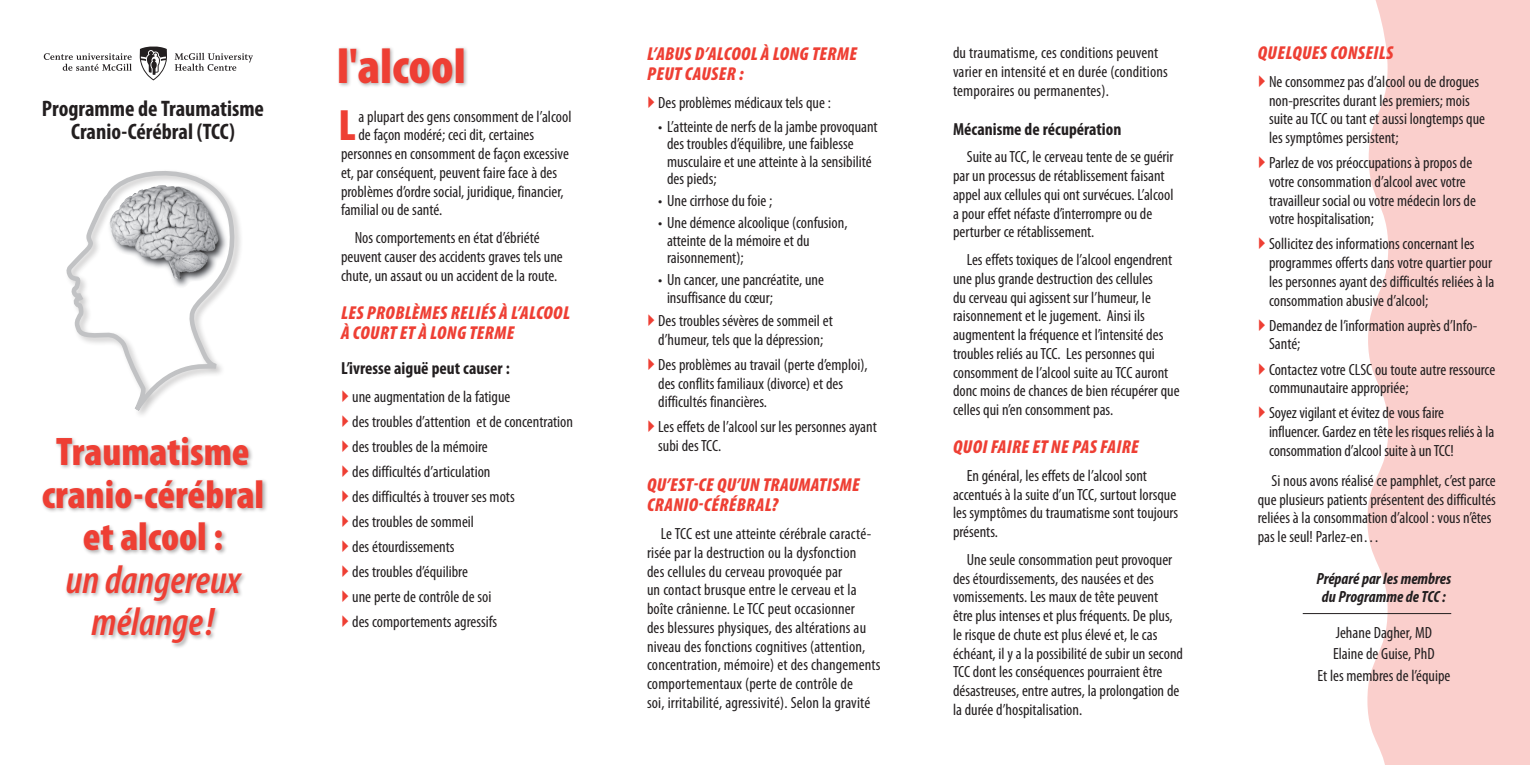
<style>
.page{position:relative;width:1530px;height:765px;background:#fff}
.page>*{position:absolute;margin:0;border:0;box-sizing:border-box;transform-origin:0 0}
.BodyText{font:900 condensed 50px "Myriad Pro";color:#ee3f34}
.Drop_cap_para{font:900 condensed 44.12px "Myriad Pro";color:#ee3f34}
.t1{font:900 condensed 40px/42.5px "Myriad Pro";color:#ee3f34;text-align:center}
.t2{font:italic 600 condensed 40px "Myriad Pro";color:#ee3f34}
.t3{font:700 condensed 22.5px/23.8px "Myriad Pro";color:#231f20;text-align:center}
.NewSubTitles{font:italic 900 condensed 18.75px/20px "Myriad Pro";letter-spacing:.02em;color:#ee3f34}
.SubTitle_2{font:700 condensed 17.5px "Myriad Pro";color:#231f20}
.BodyText-2{font:700 condensed 17.5px "Myriad Pro";color:#231f20}
.BodyText-3{font:condensed 16.25px/18.8px "Myriad Pro";color:#231f20}
.BulletText3{font:condensed 16.25px/18.8px "Myriad Pro";color:#231f20}
.Bullet_Text_4{font:condensed 16.25px/17.5px "Myriad Pro";color:#231f20}
.Drop_cap_para-2{font:condensed 16.25px "Myriad Pro";color:#231f20}
.BodyText-4{font:italic 700 condensed 16.25px "Myriad Pro";color:#231f20}
.s1{font-weight:600;font-style:italic}
</style>
<div class="page">
<div style="left:1367px;top:0;width:163px;height:765px;background:#facfcc"></div>
<hr style="left:1303px;top:613px;width:148px;height:1px;background:#231f20">
<div style="left:337px;top:46px;width:132px;height:42px;background:#231f20;opacity:.35"></div>
<svg style="left:140px;top:46px;width:27px;height:34px"></svg>
<svg style="left:44px;top:53px;width:88px;height:18px"></svg>
<svg style="left:175px;top:53px;width:78px;height:18px"></svg>
<div style="left:41px;top:436px;width:227px;height:213px;background:#231f20;opacity:.35"></div>
<div style="left:64px;top:169px;width:180px;height:251px;background:#231f20;opacity:.45"></div>
<svg style="left:67px;top:171px;width:167px;height:240px"></svg>
<p class="t3" style="left:42px;top:96px;width:224px">Programme de Traumatisme<br>Cranio-Cérébral (TCC)</p>
<p class="t1" style="left:42px;top:430px;width:224px">Traumatisme cranio-cérébral et alcool :<br><span class="s1">un dangereux</span></p>
<p class="t2" style="left:92px;top:598px;width:124px">mélange!</p>
<p class="BodyText" style="left:337px;top:34px;width:130px">l'alcool</p>
<p class="Drop_cap_para" style="left:338px;top:97px;width:19px">L</p>
<p class="Drop_cap_para-2" style="left:358px;top:106px;width:214px">a plupart des gens consomment de l’alcool</p>
<p class="Drop_cap_para-2" style="left:358px;top:125px;width:177px">de façon modéré; ceci dit, certaines</p>
<p class="Drop_cap_para-2" style="left:341px;top:144px;width:229px">personnes en consomment de façon excessive</p>
<p class="Drop_cap_para-2" style="left:341px;top:163px;width:218px">et, par conséquent, peuvent faire face à des</p>
<p class="Drop_cap_para-2" style="left:341px;top:181px;width:224px">problèmes d’ordre social, juridique, financier,</p>
<p class="Drop_cap_para-2" style="left:341px;top:200px;width:103px">familial ou de santé.</p>
<p class="BodyText-3" style="left:341px;top:228px;width:223px;text-align:center">Nos comportements en état d’ébriété peuvent causer des accidents graves tels une chute, un assaut ou un accident de la route.</p>
<p class="NewSubTitles" style="left:341px;top:303px;width:230px">LES PROBLÈMES RELIÉS À L’ALCOOL<br>À COURT ET À LONG TERME</p>
<p class="SubTitle_2" style="left:341px;top:357px;width:170px">L’ivresse aiguë peut causer :</p>
<p class="BulletText3" style="left:352px;top:387px;width:160px">une augmentation de la fatigue</p>
<p class="BulletText3" style="left:352px;top:412px;width:222px">des troubles d’attention et de concentration</p>
<p class="BulletText3" style="left:352px;top:437px;width:137px">des troubles de la mémoire</p>
<p class="BulletText3" style="left:352px;top:462px;width:140px">des difficultés d’articulation</p>
<p class="BulletText3" style="left:352px;top:487px;width:164px">des difficultés à trouver ses mots</p>
<p class="BulletText3" style="left:352px;top:512px;width:123px">des troubles de sommeil</p>
<p class="BulletText3" style="left:352px;top:537px;width:104px">des étourdissements</p>
<p class="BulletText3" style="left:352px;top:562px;width:117px">des troubles d’équilibre</p>
<p class="BulletText3" style="left:352px;top:587px;width:141px">une perte de contrôle de soi</p>
<p class="BulletText3" style="left:352px;top:612px;width:147px">des comportements agressifs</p>
<p class="NewSubTitles" style="left:647px;top:45px;width:211px">L’ABUS D’ALCOOL À LONG TERME<br>PEUT CAUSER :</p>
<p class="BulletText3" style="left:658px;top:93px;width:174px">Des problèmes médicaux tels que :</p>
<p class="Bullet_Text_4" style="left:667px;top:118px;width:212px;text-indent:-9px">• L’atteinte de nerfs de la jambe provoquant des troubles d’équilibre, une faiblesse musculaire et une atteinte à la sensibilité des pieds;</p>
<p class="Bullet_Text_4" style="left:658px;top:192px;width:116px">• Une cirrhose du foie ;</p>
<p class="Bullet_Text_4" style="left:667px;top:214px;width:182px;text-indent:-9px">• Une démence alcoolique (confusion, atteinte de la mémoire et du raisonnement);</p>
<p class="Bullet_Text_4" style="left:667px;top:271px;width:159px;text-indent:-9px">• Un cancer, une pancréatite, une insuffisance du cœur;</p>
<p class="BulletText3" style="left:658px;top:311px;width:176px">Des troubles sévères de sommeil et d’humeur, tels que la dépression;</p>
<p class="BulletText3" style="left:658px;top:355px;width:211px">Des problèmes au travail (perte d’emploi), des conflits familiaux (divorce) et des difficultés financières.</p>
<p class="BulletText3" style="left:658px;top:418px;width:220px">Les effets de l’alcool sur les personnes ayant subi des TCC.</p>
<p class="NewSubTitles" style="left:647px;top:476px;width:214px">QU’EST-CE QU’UN TRAUMATISME<br>CRANIO-CÉRÉBRAL?</p>
<p class="BodyText-3" style="left:647px;top:524px;width:235px;text-indent:14px">Le TCC est une atteinte cérébrale caracté&shy;risée par la destruction ou la dysfonction<br>des cellules du cerveau provoquée par<br>un contact brusque entre le cerveau et la boîte crânienne. Le TCC peut occasionner<br>des blessures physiques, des altérations au niveau des fonctions cognitives (attention, concentration, mémoire) et des changements comportementaux (perte de contrôle de<br>soi, irritabilité, agressivité). Selon la gravité</p>
<p class="BodyText-3" style="left:953px;top:43px;width:216px">du traumatisme, ces conditions peuvent varier en intensité et en durée (conditions temporaires ou permanentes).</p>
<p class="BodyText-2" style="left:953px;top:118px;width:170px">Mécanisme de récupération</p>
<p class="BodyText-3" style="left:953px;top:147px;width:222px;text-indent:14px">Suite au TCC, le cerveau tente de se guérir par un processus de rétablissement faisant appel aux cellules qui ont survécues. L’alcool a pour effet néfaste d’interrompre ou de perturber ce rétablissement.</p>
<p class="BodyText-3" style="left:953px;top:250px;width:228px;text-indent:14px">Les effets toxiques de l’alcool engendrent une plus grande destruction des cellules<br>du cerveau qui agissent sur l’humeur, le raisonnement et le jugement. Ainsi ils augmentent la fréquence et l’intensité des troubles reliés au TCC. Les personnes qui consomment de l’alcool suite au TCC auront donc moins de chances de bien récupérer que celles qui n’en consomment pas.</p>
<p class="NewSubTitles" style="left:953px;top:437px;width:187px">QUOI FAIRE ET NE PAS FAIRE</p>
<p class="BodyText-3" style="left:953px;top:466px;width:227px;text-indent:14px">En général, les effets de l’alcool sont accentués à la suite d’un TCC, surtout lorsque les symptômes du traumatisme sont toujours présents.</p>
<p class="BodyText-3" style="left:953px;top:550px;width:232px;text-indent:14px">Une seule consommation peut provoquer des étourdissements, des nausées et des vomissements. Les maux de tête peuvent<br>être plus intenses et plus fréquents. De plus, le risque de chute est plus élevé et, le cas échéant, il y a la possibilité de subir un second TCC dont les conséquences pourraient être désastreuses, entre autres, la prolongation de la durée d’hospitalisation.</p>
<p class="NewSubTitles" style="left:1258px;top:43px;width:137px">QUELQUES CONSEILS</p>
<p class="BulletText3" style="left:1269px;top:72px;width:218px">Ne consommez pas d’alcool ou de drogues non-prescrites durant les premiers; mois suite au TCC ou tant et aussi longtemps que les symptômes persistent;</p>
<p class="BulletText3" style="left:1269px;top:153px;width:208px">Parlez de vos préoccupations à propos de votre consommation d’alcool avec votre travailleur social ou votre médecin lors de votre hospitalisation;</p>
<p class="BulletText3" style="left:1269px;top:234px;width:227px">Sollicitez des informations concernant les programmes offerts dans votre quartier pour les personnes ayant des difficultés reliées à la consommation abusive d’alcool;</p>
<p class="BulletText3" style="left:1269px;top:316px;width:210px">Demandez de l’information auprès d’Info-<br>Santé;</p>
<p class="BulletText3" style="left:1269px;top:360px;width:228px">Contactez votre CLSC ou toute autre ressource communautaire appropriée;</p>
<p class="BulletText3" style="left:1269px;top:403px;width:227px">Soyez vigilant et évitez de vous faire influencer. Gardez en tête les risques reliés à la consommation d’alcool suite à un TCC!</p>
<p class="BodyText-3" style="left:1258px;top:471px;width:240px;text-indent:14px">Si nous avons réalisé ce pamphlet, c’est parce que plusieurs patients présentent des difficultés reliées à la consommation d’alcool : vous n’êtes pas le seul! Parlez-en…</p>
<p class="BodyText-4" style="left:1316px;top:568px;width:136px">Préparé par les membres</p>
<p class="BodyText-4" style="left:1322px;top:587px;width:125px">du Programme de TCC :</p>
<p class="BodyText-3" style="left:1336px;top:623px;width:98px">Jehane Dagher, MD</p>
<p class="BodyText-3" style="left:1333px;top:644px;width:103px">Elaine de Guise, PhD</p>
<p class="BodyText-3" style="left:1317px;top:666px;width:135px">Et les membres de l’équipe</p>
</div>
